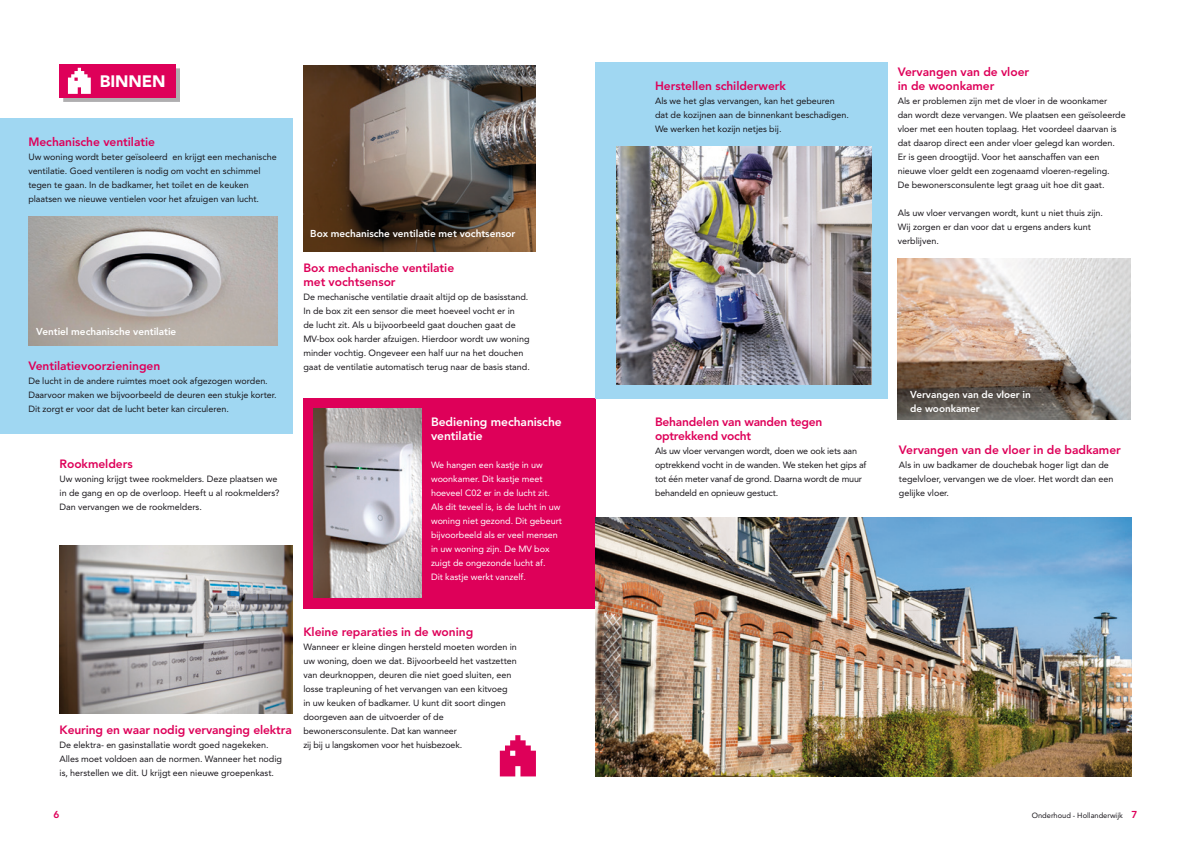
<style>
.page{position:relative;width:1191px;height:842px;background:#fff}
.page>*{position:absolute;margin:0;border:0;box-sizing:border-box;transform-origin:0 0}
.t1{font:900 16.5px "Avenir LT Std";letter-spacing:-.005em;color:#fff}
.t2{font:800 12px/14px "Avenir LT Std";letter-spacing:-.005em;color:#de0059}
.t3{font:800 12px/14px "Avenir LT Std";letter-spacing:-.005em;color:#fff}
.t4{font:800 10px/14px "Avenir LT Std";letter-spacing:-.005em;color:#fff}
.t5{font:800 10px "Avenir LT Std";color:#de0059}
.t6{font:9px/14px "Avenir LT Std";letter-spacing:-.005em;color:#1a171c}
.t7{font:9px/14px "Avenir LT Std";letter-spacing:-.005em;color:#fff}
.t8{font:7.5px "Avenir LT Std";letter-spacing:-.005em;color:#1a171c}
.s1{font-weight:800;font-size:10px;color:#de0059}
</style>
<div class="page">
<div style="left:303px;top:398px;width:292px;height:210px;background:#de0059"></div>
<img style="left:897px;top:259px;width:233px;height:160px">
<div style="left:0;top:118px;width:292px;height:315px;background:#a0d7f2"></div>
<div style="left:595px;top:62px;width:292px;height:336px;background:#a0d7f2"></div>
<img style="left:28px;top:216px;width:250px;height:130px">
<img style="left:616px;top:146px;width:255px;height:238px">
<img style="left:60px;top:545px;width:232px;height:168px">
<img style="left:303px;top:66px;width:233px;height:185px">
<img style="left:314px;top:409px;width:107px;height:189px">
<img style="left:595px;top:517px;width:536px;height:259px">
<svg style="left:500px;top:735px;width:36px;height:41px"></svg>
<div style="left:63px;top:68px;width:117px;height:33px;background:#1a171c;opacity:.35"></div>
<div style="left:60px;top:64px;width:116px;height:33px;background:#de0059"></div>
<svg style="left:68px;top:68px;width:23px;height:26px"></svg>
<h1 class="t1" style="left:100px;top:71px;width:68px">BINNEN</h1>
<h2 class="t2" style="left:28px;top:135px;width:128px">Mechanische ventilatie</h2>
<p class="t6" style="left:28px;top:150px;width:250px">Uw woning wordt beter geïsoleerd en krijgt een mechanische ventilatie. Goed ventileren is nodig om vocht en schimmel tegen te gaan. In de badkamer, het toilet en de keuken plaatsen we nieuwe ventielen voor het afzuigen van lucht.</p>
<p class="t4" style="left:36px;top:325px;width:141px">Ventiel mechanische ventilatie</p>
<h2 class="t2" style="left:28px;top:359px;width:133px">Ventilatievoorzieningen</h2>
<p class="t6" style="left:28px;top:374px;width:250px">De lucht in de andere ruimtes moet ook afgezogen worden.<br>Daarvoor maken we bijvoorbeeld de deuren een stukje korter.<br>Dit zorgt er voor dat de lucht beter kan circuleren.</p>
<h2 class="t2" style="left:60px;top:457px;width:75px">Rookmelders</h2>
<p class="t6" style="left:60px;top:472px;width:221px">Uw woning krijgt twee rookmelders. Deze plaatsen we in de gang en op de overloop. Heeft u al rookmelders?<br>Dan vervangen we de rookmelders.</p>
<p class="t4" style="left:310px;top:227px;width:207px">Box mechanische ventilatie met vochtsensor</p>
<h2 class="t2" style="left:303px;top:261px;width:152px">Box mechanische ventilatie met vochtsensor</h2>
<p class="t6" style="left:303px;top:290px;width:228px">De mechanische ventilatie draait altijd op de basisstand.<br>In de box zit een sensor die meet hoeveel vocht er in<br>de lucht zit. Als u bijvoorbeeld gaat douchen gaat de MV-box ook harder afzuigen. Hierdoor wordt uw woning minder vochtig. Ongeveer een half uur na het douchen gaat de ventilatie automatisch terug naar de basis stand.</p>
<h2 class="t3" style="left:431px;top:415px;width:132px">Bediening mechanische ventilatie</h2>
<p class="t7" style="left:431px;top:458px;width:132px">We hangen een kastje in uw woonkamer. Dit kastje meet hoeveel C02 er in de lucht zit.<br>Als dit teveel is, is de lucht in uw woning niet gezond. Dit gebeurt bijvoorbeeld als er veel mensen in uw woning zijn. De MV box zuigt de ongezonde lucht af.<br>Dit kastje werkt vanzelf.</p>
<h2 class="t2" style="left:60px;top:723px;width:234px">Keuring en waar nodig vervanging elektra</h2>
<p class="t6" style="left:60px;top:738px;width:224px">De elektra- en gasinstallatie wordt goed nagekeken.<br>Alles moet voldoen aan de normen. Wanneer het nodig is, herstellen we dit. U krijgt een nieuwe groepenkast.</p>
<h2 class="t2" style="left:303px;top:625px;width:171px">Kleine reparaties in de woning</h2>
<p class="t6" style="left:303px;top:640px;width:215px">Wanneer er kleine dingen hersteld moeten worden in uw woning, doen we dat. Bijvoorbeeld het vastzetten van deurknoppen, deuren die niet goed sluiten, een losse trapleuning of het vervangen van een kitvoeg in uw keuken of badkamer. U kunt dit soort dingen doorgeven aan de uitvoerder of de bewonersconsulente. Dat kan wanneer<br>zij bij u langskomen voor het huisbezoek.</p>
<h2 class="t2" style="left:655px;top:79px;width:132px">Herstellen schilderwerk</h2>
<p class="t6" style="left:655px;top:94px;width:195px">Als we het glas vervangen, kan het gebeuren dat de kozijnen aan de binnenkant beschadigen.<br>We werken het kozijn netjes bij.</p>
<h2 class="t2" style="left:897px;top:65px;width:133px">Vervangen van de vloer in de woonkamer</h2>
<p class="t6" style="left:897px;top:94px;width:229px">Als er problemen zijn met de vloer in de woonkamer<br>dan wordt deze vervangen. We plaatsen een geïsoleerde vloer met een houten toplaag. Het voordeel daarvan is dat daarop direct een ander vloer gelegd kan worden.<br>Er is geen droogtijd. Voor het aanschaffen van een nieuwe vloer geldt een zogenaamd vloeren-regeling.<br>De bewonersconsulente legt graag uit hoe dit gaat.</p>
<p class="t6" style="left:897px;top:206px;width:207px">Als uw vloer vervangen wordt, kunt u niet thuis zijn.<br>Wij zorgen er dan voor dat u ergens anders kunt verblijven.</p>
<h2 class="t2" style="left:655px;top:415px;width:169px">Behandelen van wanden tegen optrekkend vocht</h2>
<p class="t6" style="left:655px;top:444px;width:213px">Als uw vloer vervangen wordt, doen we ook iets aan optrekkend vocht in de wanden. We steken het gips af tot één meter vanaf de grond. Daarna wordt de muur behandeld en opnieuw gestuct.</p>
<p class="t4" style="left:910px;top:388px;width:122px">Vervangen van de vloer in de woonkamer</p>
<h2 class="t2" style="left:899px;top:443px;width:223px">Vervangen van de vloer in de badkamer</h2>
<p class="t6" style="left:899px;top:458px;width:216px">Als in uw badkamer de douchebak hoger ligt dan de tegelvloer, vervangen we de vloer. Het wordt dan een gelijke vloer.</p>
<p class="t5" style="left:54px;top:809px;width:7px">6</p>
<p class="t8" style="left:1032px;top:811px;width:107px">Onderhoud - Hollanderwijk <span class="s1">7</span></p>
</div>
